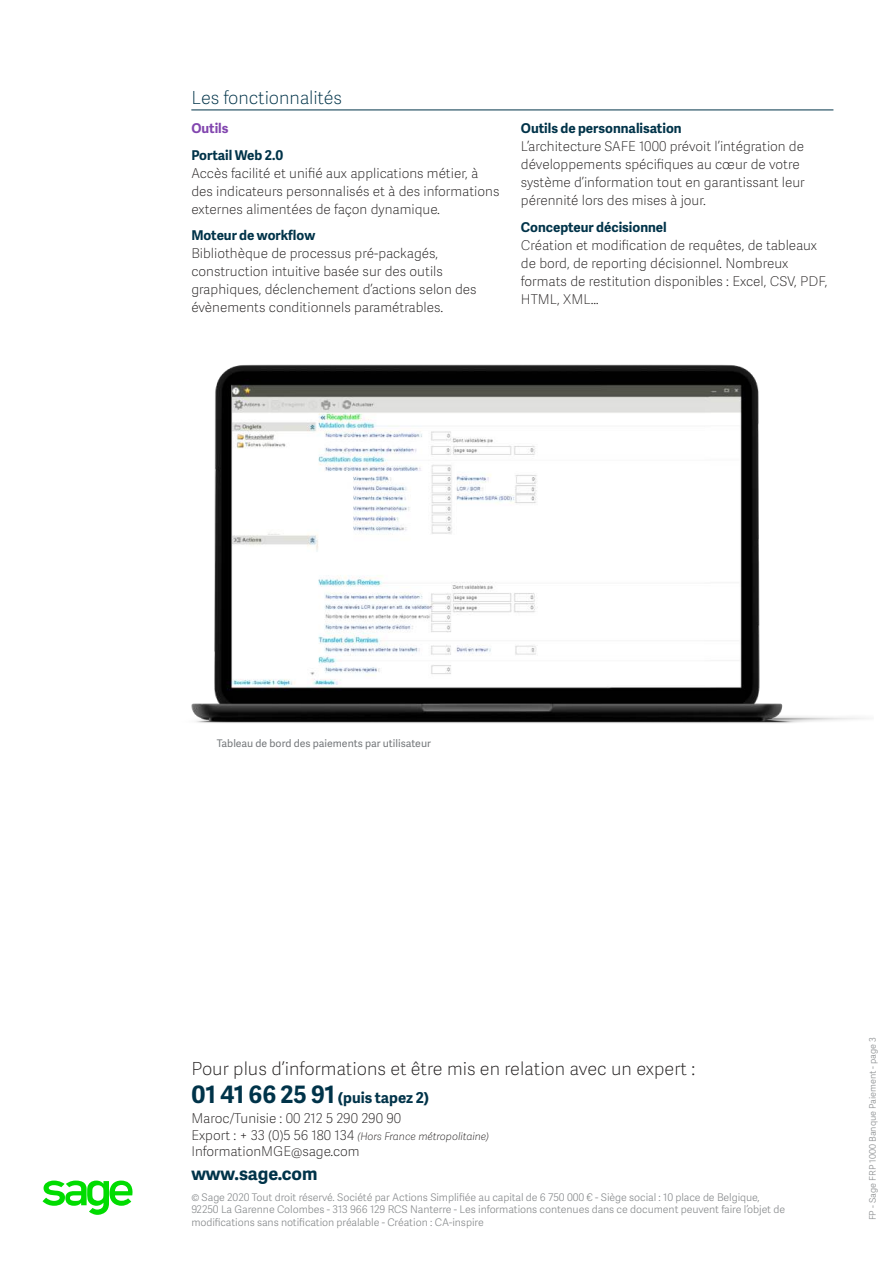
<style>
.page{position:relative;width:893px;height:1263px;background:#fff}
.page>*{position:absolute;margin:0;border:0;box-sizing:border-box;transform-origin:0 0}
.t1{font:18px "Adelle Sans SAGE Th";color:#221f1f}
.t2{font:18px "Adelle Sans SAGE Th";letter-spacing:-.005em;color:#003349}
.t3{font:700 18px "Adelle Sans SAGE";color:#003349}
.t4{font:700 15px "Adelle Sans SAGE";color:#003349}
.t5{font:13.5px/18px "Adelle Sans SAGE Th";color:#221f1f}
.t6{font:700 13.5px "Adelle Sans SAGE";color:#003349}
.t7{font:700 13.5px "Adelle Sans SAGE";color:#8246af}
.t8{font:10.5px/12.6px "Adelle Sans SAGE Lt";letter-spacing:-.005em;color:#888b8d}
.t9{font:italic 10.5px "Adelle Sans SAGE Th";color:#221f1f}
.t10{font:10.5px "Adelle Sans SAGE";color:#75787b}
.t11{font:9px "Adelle Sans SAGE Lt";color:#888b8d}
.s1{font-size:24px}
.s2{font-style:normal;font-size:13.5px}
</style>
<div class="page">
<hr style="left:191px;top:110px;width:642px;height:1px;background:#003349">
<img style="left:191px;top:364px;width:675px;height:359px">
<svg style="left:43px;top:1180px;width:90px;height:35px"></svg>
<h1 class="t2" style="left:191px;top:90px;width:152px">Les fonctionnalités</h1>
<p class="t7" style="left:191px;top:123px;width:39px">Outils</p>
<p class="t6" style="left:191px;top:149px;width:93px">Portail Web 2.0</p>
<p class="t5" style="left:191px;top:165px;width:310px">Accès facilité et unifié aux applications métier, à des indicateurs personnalisés et à des informations externes alimentées de façon dynamique.</p>
<p class="t6" style="left:191px;top:230px;width:125px">Moteur de workflow</p>
<p class="t5" style="left:191px;top:245px;width:287px">Bibliothèque de processus pré-packagés, construction intuitive basée sur des outils graphiques, déclenchement d’actions selon des évènements conditionnels paramétrables.</p>
<p class="t6" style="left:521px;top:123px;width:162px">Outils de personnalisation</p>
<p class="t5" style="left:521px;top:138px;width:285px">L’architecture SAFE 1000 prévoit l’intégration de développements spécifiques au cœur de votre système d’information tout en garantissant leur pérennité lors des mises à jour.</p>
<p class="t6" style="left:521px;top:221px;width:147px">Concepteur décisionnel</p>
<p class="t5" style="left:521px;top:237px;width:308px">Création et modification de requêtes, de tableaux de bord, de reporting décisionnel. Nombreux formats de restitution disponibles : Excel, CSV, PDF, HTML, XML…</p>
<p class="t10" style="left:217px;top:739px;width:216px">Tableau de bord des paiements par utilisateur</p>
<h1 class="t1" style="left:191px;top:1061px;width:505px">Pour plus d’informations et être mis en relation avec un expert :</h1>
<p class="t4" style="left:191px;top:1091px;width:240px"><span class="s1">01 41 66 25 91</span> (puis tapez 2)</p>
<p class="t5" style="left:191px;top:1110px;width:211px">Maroc/Tunisie : 00 212 5 290 290 90</p>
<p class="t9" style="left:191px;top:1131px;width:299px"><span class="s2">Export : + 33 (0)5 56 180 134</span> (Hors France métropolitaine)</p>
<p class="t5" style="left:191px;top:1143px;width:170px">InformationMGE@sage.com</p>
<h1 class="t3" style="left:191px;top:1166px;width:128px">www.sage.com</h1>
<p class="t8" style="left:191px;top:1191px;width:595px">© Sage 2020 Tout droit réservé. Société par Actions Simplifiée au capital de 6 750 000 € - Siège social : 10 place de Belgique,<br>92250 La Garenne Colombes - 313 966 129 RCS Nanterre - Les informations contenues dans ce document peuvent faire l’objet de modifications sans notification préalable - Création : CA-inspire</p>
<p class="t11" style="left:869px;top:1220px;width:185px;rotate:-90deg">FP - Sage FRP 1000 Banque Paiement - page 3</p>
</div>
